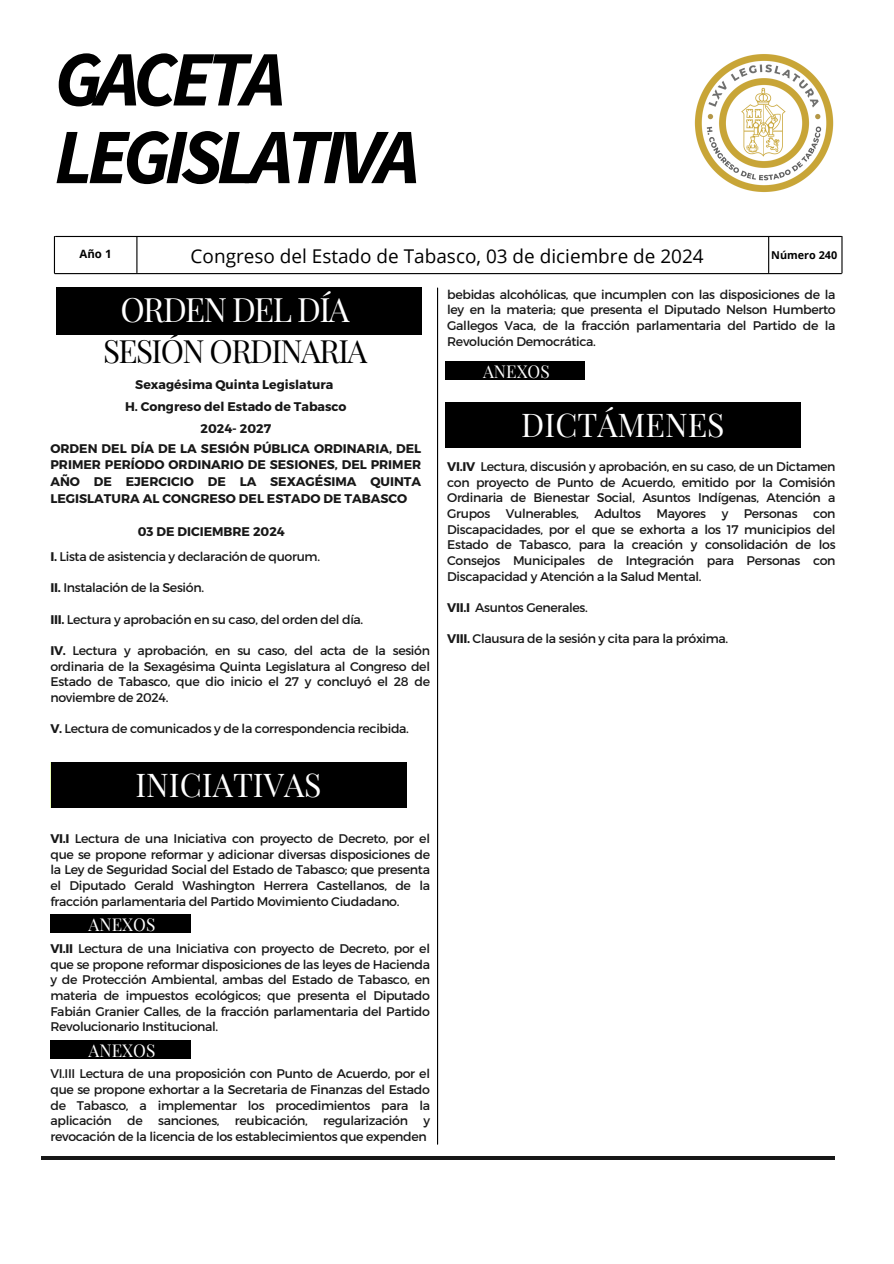
<style>
.page{position:relative;width:894px;height:1264px;background:#fff}
.page>*{position:absolute;margin:0;border:0;box-sizing:border-box;transform-origin:0 0}
.t1{font:italic 700 78.45px/77.7px "Source Sans Pro";letter-spacing:-.08em;color:#000}
.t2{font:32.85px "Playfair Display";letter-spacing:-.05em;color:#fff}
.t3{font:32.1px "Playfair Display";color:#fff}
.t4{font:31.35px "Playfair Display";letter-spacing:-.05em;color:#000}
.t5{font:18.9px "Open Sans";color:#000}
.t6{font:17.25px "Playfair Display";color:#fff}
.t7{font:12.6px/15.6px "Montserrat";letter-spacing:-.025em;color:#181818;text-align:justify}
.t8{font:700 12.6px/16.6px "Montserrat";color:#181818;text-align:center}
.t9{font:700 11.4px "Open Sans";color:#000}
.t10{font:700 10.8px "Open Sans";color:#000}
.s1{font-weight:700}
</style>
<div class="page">
<hr style="left:437px;top:288px;width:1px;height:856px;background:#000">
<hr style="left:41px;top:1156px;width:794px;height:3px;background:#181818">
<img style="left:694px;top:54px;width:140px;height:138px">
<div style="left:57px;top:288px;width:364px;height:46px;background:#000"></div>
<hr style="left:56px;top:236px;width:785px;height:1px;background:#000">
<hr style="left:55px;top:273px;width:786px;height:1px;background:#000">
<hr style="left:54px;top:236px;width:1px;height:37px;background:#000">
<hr style="left:841px;top:236px;width:1px;height:37px;background:#000">
<hr style="left:136px;top:236px;width:1px;height:36px;background:#000">
<hr style="left:767px;top:236px;width:2px;height:36px;background:#000">
<div style="left:445px;top:361px;width:139px;height:18px;background:#000"></div>
<div style="left:51px;top:763px;width:355px;height:45px;background:#000"></div>
<div style="left:51px;top:915px;width:139px;height:18px;background:#000"></div>
<div style="left:51px;top:1040px;width:139px;height:18px;background:#000"></div>
<div style="left:445px;top:403px;width:355px;height:45px;background:#000"></div>
<h1 class="t1" style="left:54px;top:39px;width:366px">GACETA<br>LEGISLATIVA</h1>
<h2 class="t9" style="left:79px;top:246px;width:33px">Año 1</h2>
<p class="t5" style="left:190px;top:243px;width:514px">Congreso del Estado de Tabasco, 03 de diciembre de 2024</p>
<p class="t10" style="left:771px;top:248px;width:67px">Número 240</p>
<p class="t7" style="left:447px;top:286px;width:390px">bebidas alcohólicas, que incumplen con las disposiciones de la ley en la materia; que presenta el Diputado Nelson Humberto Gallegos Vaca, de la fracción parlamentaria del Partido de la Revolución Democrática.</p>
<p class="t2" style="left:120px;top:286px;width:231px">ORDEN DEL DÍA</p>
<p class="t4" style="left:103px;top:329px;width:266px">SESIÓN ORDINARIA</p>
<h5 class="t6" style="left:483px;top:359px;width:68px">ANEXOS</h5>
<p class="t8" style="left:125px;top:373px;width:223px;line-height:21.9px">Sexagésima Quinta Legislatura<br>H. Congreso del Estado de Tabasco<br>2024- 2027</p>
<p class="t8" style="left:50px;top:439px;width:372px;text-align:justify">ORDEN DEL DÍA DE LA SESIÓN PÚBLICA ORDINARIA, DEL PRIMER PERÍODO ORDINARIO DE SESIONES, DEL PRIMER AÑO DE EJERCICIO DE LA SEXAGÉSIMA QUINTA LEGISLATURA AL CONGRESO DEL ESTADO DE TABASCO</p>
<p class="t8" style="left:138px;top:523px;width:148px">03 DE DICIEMBRE 2024</p>
<h2 class="t3" style="left:521px;top:402px;width:205px">DICTÁMENES</h2>
<p class="t7" style="left:447px;top:458px;width:390px"><span class="s1">VI.IV</span> Lectura, discusión y aprobación, en su caso, de un Dictamen con proyecto de Punto de Acuerdo, emitido por la Comisión Ordinaria de Bienestar Social, Asuntos Indígenas, Atención a Grupos Vulnerables, Adultos Mayores y Personas con Discapacidades, por el que se exhorta a los 17 municipios del Estado de Tabasco, para la creación y consolidación de los Consejos Municipales de Integración para Personas con Discapacidad y Atención a la Salud Mental.</p>
<p class="t7" style="left:447px;top:599px;width:142px"><span class="s1">VII.I</span> Asuntos Generales.</p>
<h6 class="t7" style="left:447px;top:630px;width:282px"><span class="s1">VIII.</span> Clausura de la sesión y cita para la próxima.</h6>
<p class="t7" style="left:50px;top:548px;width:271px"><span class="s1">I.</span> Lista de asistencia y declaración de quorum.</p>
<p class="t7" style="left:50px;top:579px;width:155px"><span class="s1">II.</span> Instalación de la Sesión.</p>
<p class="t7" style="left:50px;top:610px;width:314px"><span class="s1">III.</span> Lectura y aprobación en su caso, del orden del día.</p>
<p class="t7" style="left:50px;top:642px;width:381px"><span class="s1">IV.</span> Lectura y aprobación, en su caso, del acta de la sesión ordinaria de la Sexagésima Quinta Legislatura al Congreso del Estado de Tabasco, que dio inicio el 27 y concluyó el 28 de noviembre de 2024.</p>
<p class="t7" style="left:50px;top:720px;width:360px"><span class="s1">V.</span> Lectura de comunicados y de la correspondencia recibida.</p>
<h3 class="t3" style="left:135px;top:762px;width:187px">INICIATIVAS</h3>
<h4 class="t7" style="left:50px;top:830px;width:381px"><span class="s1">VI.I</span> Lectura de una Iniciativa con proyecto de Decreto, por el que se propone reformar y adicionar diversas disposiciones de la Ley de Seguridad Social del Estado de Tabasco; que presenta el Diputado Gerald Washington Herrera Castellanos, de la fracción parlamentaria del Partido Movimiento Ciudadano.</h4>
<h6 class="t7" style="left:50px;top:939px;width:381px"><span class="s1">VI.II</span> Lectura de una Iniciativa con proyecto de Decreto, por el que se propone reformar disposiciones de las leyes de Hacienda y de Protección Ambiental, ambas del Estado de Tabasco, en materia de impuestos ecológicos; que presenta el Diputado Fabián Granier Calles, de la fracción parlamentaria del Partido Revolucionario Institucional.</h6>
<p class="t7" style="left:50px;top:1065px;width:381px">VI.III Lectura de una proposición con Punto de Acuerdo, por el que se propone exhortar a la Secretaria de Finanzas del Estado de Tabasco, a implementar los procedimientos para la aplicación de sanciones, reubicación, regularización y revocación de la licencia de los establecimientos que expenden</p>
<p class="t6" style="left:88px;top:912px;width:68px">ANEXOS</p>
<p class="t6" style="left:88px;top:1038px;width:68px">ANEXOS</p>
</div>
